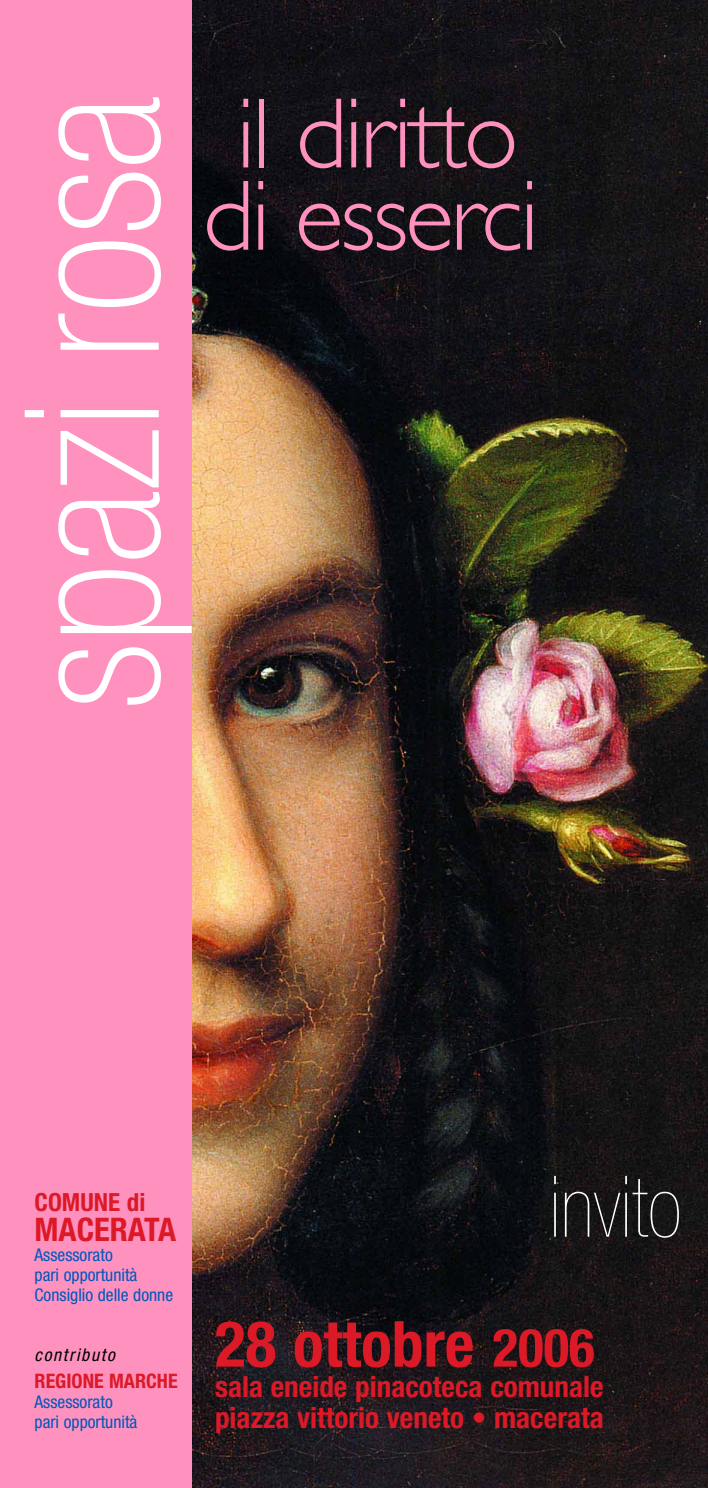
<style>
.page{position:relative;width:708px;height:1488px;background:#fff}
.page>*{position:absolute;margin:0;border:0;box-sizing:border-box;transform-origin:0 0}
.t1{font:100 condensed 187.5px "Helvetica Neue";color:#fff}
.t2{font:300 100.75px/82.2px "Gill Sans";letter-spacing:-.03em;color:#ff91bf;text-align:center}
.t3{font:900 condensed 85.25px "Helvetica Neue";color:#fff}
.t4{font:700 condensed 63.75px "Helvetica Neue";color:#dc1927}
.t5{font:700 condensed 32.5px "Helvetica Neue";color:#dc1927}
.t6{font:700 condensed 29.25px/30.8px "Helvetica Neue";color:#dc1927}
.t7{font:700 condensed 25px "Helvetica Neue";color:#dc1927}
.t8{font:700 condensed 20px "Helvetica Neue";color:#dc1927}
.t9{font:condensed 17.5px/20px "Helvetica Neue";color:#0057ba}
.t10{font:italic condensed 17.5px "Helvetica Neue";letter-spacing:.095em;color:#000}
.s1{font-size:53px}
</style>
<div class="page">
<div style="left:0;top:0;width:192px;height:1488px;background:#ff91bf"></div>
<img style="left:192px;top:0;width:516px;height:1488px">
<h1 class="t1" style="left:25px;top:709px;width:615px;rotate:-90deg">spazi rosa</h1>
<h2 class="t2" style="left:203px;top:103px;width:337px">il diritto di esserci</h2>
<h3 class="t7" style="left:35px;top:1193px;width:112px">COMUNE di</h3>
<h3 class="t5" style="left:35px;top:1217px;width:143px">MACERATA</h3>
<p class="t9" style="left:35px;top:1246px;width:140px">Assessorato<br>pari opportunità<br>Consiglio delle donne</p>
<p class="t10" style="left:35px;top:1348px;width:82px">contributo</p>
<p class="t8" style="left:35px;top:1374px;width:144px">REGIONE MARCHE</p>
<p class="t9" style="left:35px;top:1393px;width:104px">Assessorato pari opportunità</p>
<h3 class="t3" style="left:549px;top:1175px;width:134px">invito</h3>
<h3 class="t4" style="left:215px;top:1321px;width:381px">28 ottobre <span class="s1">2006</span></h3>
<h3 class="t6" style="left:215px;top:1374px;width:390px">sala eneide pinacoteca comunale piazza vittorio veneto • macerata</h3>
</div>
